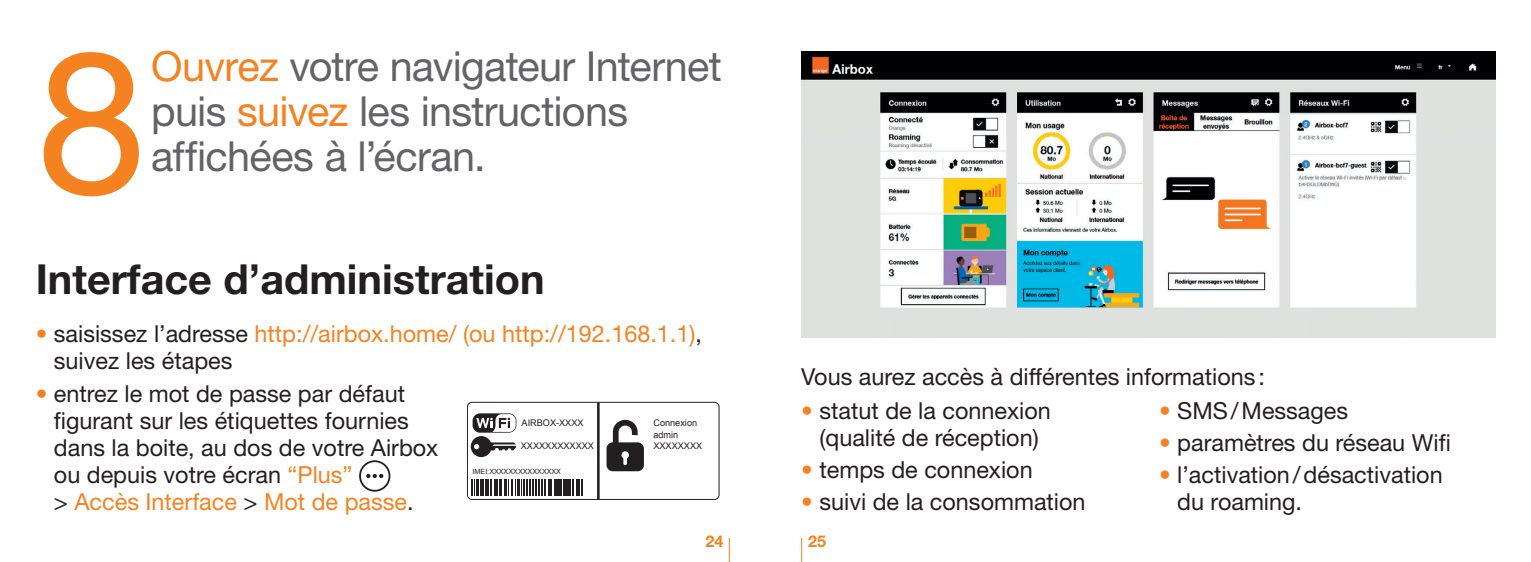
<style>
.page{position:relative;width:1531px;height:562px;background:#fff}
.page>*{position:absolute;margin:0;border:0;box-sizing:border-box;transform-origin:0 0}
.t1{font:199.8px "Helvetica Neue LT Pro";color:#f58220}
.t2{font:41.4px/45px "Helvetica Neue LT Pro";letter-spacing:-.015em;color:#636366}
.t3{font:700 41.4px "Helvetica Neue LT Pro";color:#231f20}
.t4{font:23.4px/27px "Helvetica Neue LT Pro";color:#231f20}
.t5{font:23.4px/27px "Helvetica Neue LT Pro";color:#f58220}
.t6{font:700 16.2px "Helvetica Neue LT Pro";color:#f58220}
.t7{font:9.2px/11.4px "Arial";color:#231f20}
.t8{font:7.2px "Arial";letter-spacing:-.005em;color:#231f20}
.s1{color:#f58220}
.s2{color:#231f20}
</style>
<div class="page">
<img style="left:801px;top:51px;width:694px;height:286px">
<div style="left:359px;top:460px;width:31px;height:31px;border:2px solid #231f20;border-radius:50%"></div>
<svg style="left:366px;top:473px;width:17px;height:4px"></svg>
<svg style="left:469px;top:401px;width:251px;height:99px"></svg>
<svg style="left:467px;top:402px;width:252px;height:97px"></svg>
<div style="left:467px;top:402px;width:252px;height:97px;border:1px solid #231f20;border-radius:5px"></div>
<svg style="left:729px;top:538px;width:1px;height:23px"></svg>
<svg style="left:801px;top:538px;width:1px;height:23px"></svg>
<h1 class="t1" style="left:36px;top:3px;width:113px">8</h1>
<h2 class="t2" style="left:151px;top:43px;width:572px"><span class="s1">Ouvrez</span> votre navigateur Internet puis <span class="s1">suivez</span> les instructions</h2>
<h2 class="t2" style="left:151px;top:133px;width:336px">affichées à l’écran.</h2>
<h2 class="t3" style="left:36px;top:253px;width:510px">Interface d’administration</h2>
<p class="t5" style="left:54px;top:320px;width:649px;text-indent:-18px">• <span class="s2">saisissez l’adresse</span> http://airbox.home/ (ou http://192.168.1.1)<span class="s2">, suivez les étapes</span></p>
<p class="t4" style="left:54px;top:379px;width:386px;text-indent:-18px"><span class="s1">•</span> entrez le mot de passe par défaut figurant sur les étiquettes fournies dans la boite, au dos de votre Airbox ou depuis votre écran <span class="s1">“Plus”<br></span>&gt; <span class="s1">Accès Interface</span> &gt; <span class="s1">Mot de passe</span>.</p>
<p class="t7" style="left:521px;top:417px;width:63px">AIRBOX-XXXX</p>
<p class="t7" style="left:521px;top:440px;width:75px">XXXXXXXXXXXX</p>
<p class="t7" style="left:653px;top:417px;width:50px">Connexion admin<br>XXXXXXXX</p>
<p class="t8" style="left:473px;top:466px;width:90px">IMEI:XXXXXXXXXXXXXXX</p>
<p class="t4" style="left:801px;top:363px;width:465px">Vous aurez accès à différentes informations :</p>
<p class="t4" style="left:801px;top:396px;width:251px;text-align:center"><span class="s1">•</span> statut de la connexion (qualité de réception)</p>
<p class="t4" style="left:801px;top:455px;width:233px"><span class="s1">•</span> temps de connexion</p>
<p class="t4" style="left:801px;top:487px;width:286px"><span class="s1">•</span> suivi de la consommation</p>
<p class="t4" style="left:1159px;top:396px;width:191px"><span class="s1">•</span> SMS/Messages</p>
<p class="t4" style="left:1159px;top:428px;width:293px"><span class="s1">•</span> paramètres du réseau Wifi</p>
<p class="t4" style="left:1177px;top:460px;width:267px;text-indent:-18px"><span class="s1">•</span> l’activation/désactivation du roaming.</p>
<p class="t6" style="left:705px;top:530px;width:20px">24</p>
<p class="t6" style="left:808px;top:530px;width:20px">25</p>
</div>
